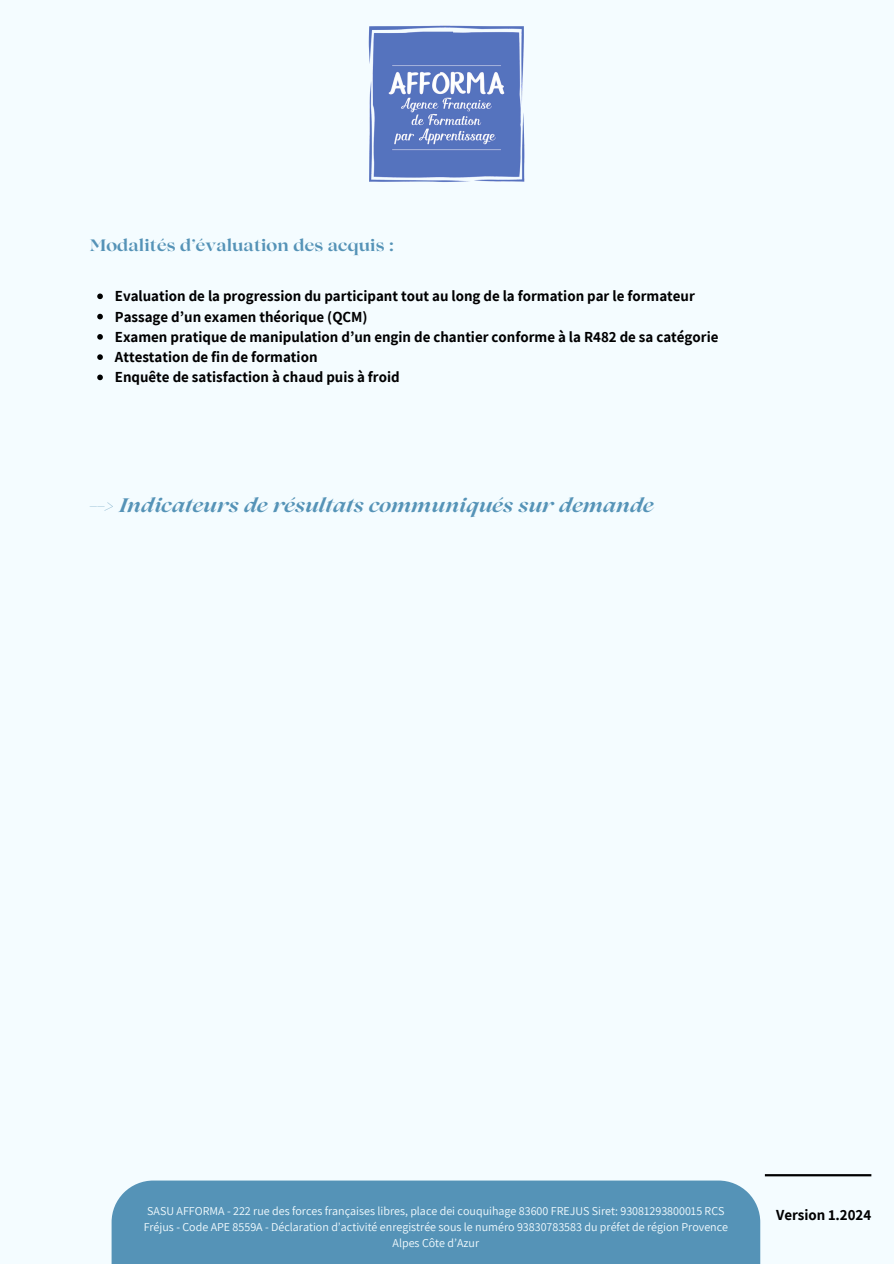
<style>
.page{position:relative;width:894px;height:1264px;background:#fff}
.page>*{position:absolute;margin:0;border:0;box-sizing:border-box;transform-origin:0 0}
.t1{font:italic 700 19.5px "Lovelace";color:#5593b7}
.t2{font:700 16.5px "Lovelace";color:#5593b7}
.t3{font:700 15px "Assistant";color:#000}
.t4{font:12px/16px "Assistant";color:#f4fcff;text-align:center}
</style>
<div class="page">
<div style="left:0;top:0;width:893px;height:1263px;background:#f4fcff"></div>
<hr style="left:764px;top:1174px;width:107px;height:2px;background:#000">
<div style="left:111px;top:1180px;width:649px;height:83px;background:#5593b7"></div>
<img style="left:368px;top:25px;width:157px;height:157px">
<svg style="left:97px;top:293px;width:6px;height:6px"></svg>
<svg style="left:97px;top:314px;width:6px;height:5px"></svg>
<svg style="left:97px;top:334px;width:6px;height:6px"></svg>
<svg style="left:97px;top:354px;width:6px;height:6px"></svg>
<svg style="left:97px;top:374px;width:6px;height:6px"></svg>
<p class="t2" style="left:89px;top:239px;width:306px">Modalités d’évaluation des acquis :</p>
<p class="t3" style="left:115px;top:286px;width:581px">Evaluation de la progression du participant tout au long de la formation par le formateur</p>
<p class="t3" style="left:115px;top:306px;width:254px">Passage d’un examen théorique (QCM)</p>
<p class="t3" style="left:115px;top:326px;width:605px">Examen pratique de manipulation d’un engin de chantier conforme à la R482 de sa catégorie</p>
<p class="t3" style="left:115px;top:347px;width:204px">Attestation de fin de formation</p>
<p class="t3" style="left:115px;top:367px;width:286px">Enquête de satisfaction à chaud puis à froid</p>
<h2 class="t1" style="left:89px;top:498px;width:565px">--&gt; Indicateurs de résultats communiqués sur demande</h2>
<h2 class="t4" style="left:144px;top:1202px;width:586px">SASU AFFORMA - 222 rue des forces françaises libres, place dei couquihage 83600 FREJUS Siret: 93081293800015 RCS<br>Fréjus - Code APE 8559A - Déclaration d’activité enregistrée sous le numéro 93830783583 du préfet de région Provence<br>Alpes Côte d’Azur</h2>
<p class="t3" style="left:775px;top:1204px;width:97px">Version 1.2024</p>
</div>
